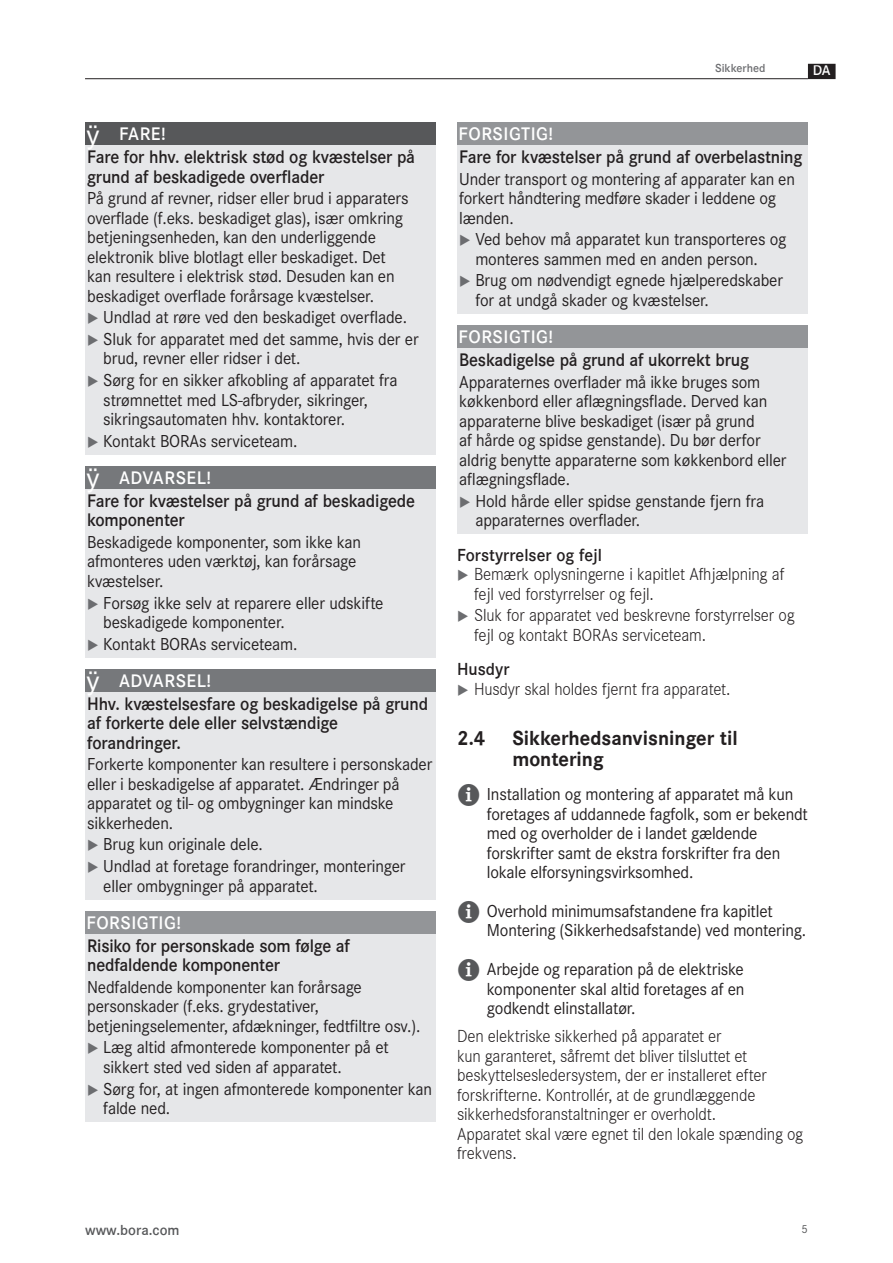
<style>
.page{position:relative;width:893px;height:1263px;background:#fff}
.page>*{position:absolute;margin:0;border:0;box-sizing:border-box;transform-origin:0 0}
.t1{font:700 21px/21px "Corporate S Global";color:#231f20}
.SiHi_Gefahr{font:600 18.75px/19.5px "Corporate S Global";letter-spacing:-.01em;color:#231f20;scale:.95 1}
.SiHi_Signalwort_VORS{font:600 18.75px "Corporate S Global";letter-spacing:.025em;color:#fff}
.SiHi_Quelle{font:18px/19.5px "Corporate S Global";letter-spacing:-.01em;color:#231f20;scale:.95 1}
.SiHi_Fließtext{font:300 18px/19.5px "Corporate S Global";letter-spacing:-.01em;color:#231f20;scale:.95 1}
.SiHi_Subheadline_3_n{font:600 18px "Corporate S Global";color:#231f20}
.t2{font:600 15px "Corporate S Global";color:#57585a}
.t3{font:600 15px "Corporate S Global";color:#fff}
.t4{font:600 12px "Corporate S Global";color:#6c6d70}
.t5{font:12px "Corporate S Global";color:#57585a}
</style>
<div class="page">
<hr style="left:85px;top:78px;width:723px;height:1px;background:#231f20">
<div style="left:809px;top:65px;width:26px;height:13px;background:#231f20"></div>
<div style="left:808px;top:64px;width:28px;height:15px;border:2px solid #231f20"></div>
<div style="left:457px;top:122px;width:351px;height:23px;background:#939598"></div>
<div style="left:457px;top:145px;width:351px;height:26px;background:#e6e7e9"></div>
<div style="left:457px;top:168px;width:351px;height:63px;background:#e6e7e9"></div>
<div style="left:457px;top:229px;width:351px;height:44px;background:#e6e7e9"></div>
<div style="left:457px;top:270px;width:351px;height:44px;background:#e6e7e9"></div>
<div style="left:457px;top:325px;width:351px;height:23px;background:#939598"></div>
<div style="left:457px;top:348px;width:351px;height:26px;background:#e6e7e9"></div>
<div style="left:457px;top:371px;width:351px;height:122px;background:#e6e7e9"></div>
<div style="left:457px;top:490px;width:351px;height:44px;background:#e6e7e9"></div>
<div style="left:85px;top:122px;width:351px;height:23px;background:#57585a"></div>
<div style="left:85px;top:145px;width:351px;height:45px;background:#e6e7e9"></div>
<div style="left:85px;top:188px;width:351px;height:121px;background:#e6e7e9"></div>
<div style="left:85px;top:307px;width:351px;height:24px;background:#e6e7e9"></div>
<div style="left:85px;top:329px;width:351px;height:43px;background:#e6e7e9"></div>
<div style="left:85px;top:370px;width:351px;height:63px;background:#e6e7e9"></div>
<div style="left:85px;top:430px;width:351px;height:24px;background:#e6e7e9"></div>
<div style="left:85px;top:466px;width:351px;height:23px;background:#76787b"></div>
<div style="left:85px;top:489px;width:351px;height:45px;background:#e6e7e9"></div>
<div style="left:85px;top:532px;width:351px;height:63px;background:#e6e7e9"></div>
<div style="left:85px;top:592px;width:351px;height:44px;background:#e6e7e9"></div>
<div style="left:85px;top:633px;width:351px;height:24px;background:#e6e7e9"></div>
<div style="left:85px;top:669px;width:351px;height:23px;background:#76787b"></div>
<div style="left:85px;top:692px;width:351px;height:65px;background:#e6e7e9"></div>
<div style="left:85px;top:754px;width:351px;height:83px;background:#e6e7e9"></div>
<div style="left:85px;top:834px;width:351px;height:24px;background:#e6e7e9"></div>
<div style="left:85px;top:856px;width:351px;height:43px;background:#e6e7e9"></div>
<div style="left:85px;top:911px;width:351px;height:23px;background:#939598"></div>
<div style="left:85px;top:934px;width:351px;height:45px;background:#e6e7e9"></div>
<div style="left:85px;top:976px;width:351px;height:63px;background:#e6e7e9"></div>
<div style="left:85px;top:1037px;width:351px;height:44px;background:#e6e7e9"></div>
<div style="left:85px;top:1078px;width:351px;height:44px;background:#e6e7e9"></div>
<p class="SiHi_Signalwort_VORS" style="left:119px;top:123px;width:48px">FARE!</p>
<p class="SiHi_Gefahr" style="left:87px;top:147px;width:347px">Fare for hhv. elektrisk stød og kvæstelser på grund af beskadigede overflader</p>
<p class="SiHi_Quelle" style="left:87px;top:188px;width:340px">På grund af revner, ridser eller brud i apparaters overflade (f.eks. beskadiget glas), især omkring betjeningsenheden, kan den underliggende elektronik blive blotlagt eller beskadiget. Det kan resultere i elektrisk stød. Desuden kan en beskadiget overflade forårsage kvæstelser.</p>
<p class="SiHi_Quelle" style="left:103px;top:307px;width:321px">Undlad at røre ved den beskadiget overflade.</p>
<p class="SiHi_Quelle" style="left:103px;top:329px;width:333px">Sluk for apparatet med det samme, hvis der er brud, revner eller ridser i det.</p>
<p class="SiHi_Quelle" style="left:103px;top:370px;width:311px">Sørg for en sikker afkobling af apparatet fra strømnettet med LS-afbryder, sikringer, sikringsautomaten hhv. kontaktorer.</p>
<p class="SiHi_Quelle" style="left:103px;top:431px;width:206px">Kontakt BORAs serviceteam.</p>
<p class="SiHi_Signalwort_VORS" style="left:119px;top:466px;width:94px">ADVARSEL!</p>
<p class="SiHi_Gefahr" style="left:87px;top:490px;width:347px">Fare for kvæstelser på grund af beskadigede komponenter</p>
<p class="SiHi_Quelle" style="left:87px;top:532px;width:290px">Beskadigede komponenter, som ikke kan afmonteres uden værktøj, kan forårsage kvæstelser.</p>
<p class="SiHi_Quelle" style="left:103px;top:592px;width:297px">Forsøg ikke selv at reparere eller udskifte beskadigede komponenter.</p>
<p class="SiHi_Quelle" style="left:103px;top:634px;width:206px">Kontakt BORAs serviceteam.</p>
<p class="SiHi_Signalwort_VORS" style="left:119px;top:669px;width:94px">ADVARSEL!</p>
<p class="SiHi_Gefahr" style="left:87px;top:693px;width:360px">Hhv. kvæstelsesfare og beskadigelse på grund af forkerte dele eller selvstændige forandringer.</p>
<p class="SiHi_Quelle" style="left:87px;top:754px;width:365px">Forkerte komponenter kan resultere i personskader eller i beskadigelse af apparatet. Ændringer på apparatet og til- og ombygninger kan mindske sikkerheden.</p>
<p class="SiHi_Quelle" style="left:103px;top:834px;width:169px">Brug kun originale dele.</p>
<p class="SiHi_Quelle" style="left:103px;top:856px;width:320px">Undlad at foretage forandringer, monteringer eller ombygninger på apparatet.</p>
<p class="SiHi_Signalwort_VORS" style="left:87px;top:911px;width:96px">FORSIGTIG!</p>
<p class="SiHi_Gefahr" style="left:87px;top:935px;width:278px">Risiko for personskade som følge af nedfaldende komponenter</p>
<p class="SiHi_Quelle" style="left:87px;top:977px;width:352px">Nedfaldende komponenter kan forårsage personskader (f.eks. grydestativer, betjeningselementer, afdækninger, fedtfiltre osv.).</p>
<p class="SiHi_Quelle" style="left:103px;top:1037px;width:302px">Læg altid afmonterede komponenter på et sikkert sted ved siden af apparatet.</p>
<p class="SiHi_Quelle" style="left:103px;top:1078px;width:348px">Sørg for, at ingen afmonterede komponenter kan falde ned.</p>
<p class="t4" style="left:715px;top:61px;width:52px">Sikkerhed</p>
<p class="t3" style="left:813px;top:61px;width:19px">DA</p>
<p class="SiHi_Signalwort_VORS" style="left:459px;top:123px;width:96px">FORSIGTIG!</p>
<p class="SiHi_Gefahr" style="left:459px;top:147px;width:363px">Fare for kvæstelser på grund af overbelastning</p>
<p class="SiHi_Quelle" style="left:459px;top:169px;width:355px">Under transport og montering af apparater kan en forkert håndtering medføre skader i leddene og lænden.</p>
<p class="SiHi_Quelle" style="left:475px;top:229px;width:329px">Ved behov må apparatet kun transporteres og monteres sammen med en anden person.</p>
<p class="SiHi_Quelle" style="left:475px;top:270px;width:325px">Brug om nødvendigt egnede hjælperedskaber for at undgå skader og kvæstelser.</p>
<p class="SiHi_Signalwort_VORS" style="left:459px;top:326px;width:96px">FORSIGTIG!</p>
<p class="SiHi_Gefahr" style="left:459px;top:350px;width:307px">Beskadigelse på grund af ukorrekt brug</p>
<p class="SiHi_Quelle" style="left:459px;top:372px;width:346px">Apparaternes overflader må ikke bruges som køkkenbord eller aflægningsflade. Derved kan apparaterne blive beskadiget (især på grund<br>af hårde og spidse genstande). Du bør derfor aldrig benytte apparaterne som køkkenbord eller aflægningsflade.</p>
<p class="SiHi_Quelle" style="left:475px;top:491px;width:305px">Hold hårde eller spidse genstande fjern fra apparaternes overflader.</p>
<p class="SiHi_Subheadline_3_n" style="left:457px;top:544px;width:146px">Forstyrrelser og fejl</p>
<p class="SiHi_Fließtext" style="left:474px;top:565px;width:328px">Bemærk oplysningerne i kapitlet Afhjælpning af fejl ved forstyrrelser og fejl.</p>
<p class="SiHi_Fließtext" style="left:474px;top:606px;width:339px">Sluk for apparatet ved beskrevne forstyrrelser og fejl og kontakt BORAs serviceteam.</p>
<p class="SiHi_Subheadline_3_n" style="left:457px;top:658px;width:54px">Husdyr</p>
<p class="SiHi_Fließtext" style="left:474px;top:679px;width:271px">Husdyr skal holdes fjernt fra apparatet.</p>
<p class="t1" style="left:457px;top:727px;width:30px">2.4</p>
<p class="t1" style="left:512px;top:727px;width:227px">Sikkerhedsanvisninger til montering</p>
<p class="SiHi_Quelle" style="left:487px;top:784px;width:339px">Installation og montering af apparatet må kun foretages af uddannede fagfolk, som er bekendt med og overholder de i landet gældende forskrifter samt de ekstra forskrifter fra den lokale elforsyningsvirksomhed.</p>
<p class="SiHi_Quelle" style="left:487px;top:901px;width:338px">Overhold minimumsafstandene fra kapitlet<br>Montering (Sikkerhedsafstande) ved montering.</p>
<p class="SiHi_Quelle" style="left:487px;top:959px;width:273px;text-align:justify">Arbejde og reparation på de elektriske komponenter skal altid foretages af en godkendt elinstallatør.</p>
<p class="SiHi_Fließtext" style="left:457px;top:1027px;width:327px">Den elektriske sikkerhed på apparatet er<br>kun garanteret, såfremt det bliver tilsluttet et beskyttelsesledersystem, der er installeret efter forskrifterne. Kontrollér, at de grundlæggende sikkerhedsforanstaltninger er overholdt.</p>
<p class="SiHi_Fließtext" style="left:457px;top:1124px;width:366px">Apparatet skal være egnet til den lokale spænding og frekvens.</p>
<p class="t2" style="left:85px;top:1221px;width:96px">www.bora.com</p>
<p class="t5" style="left:801px;top:1221px;width:8px">5</p>
</div>
